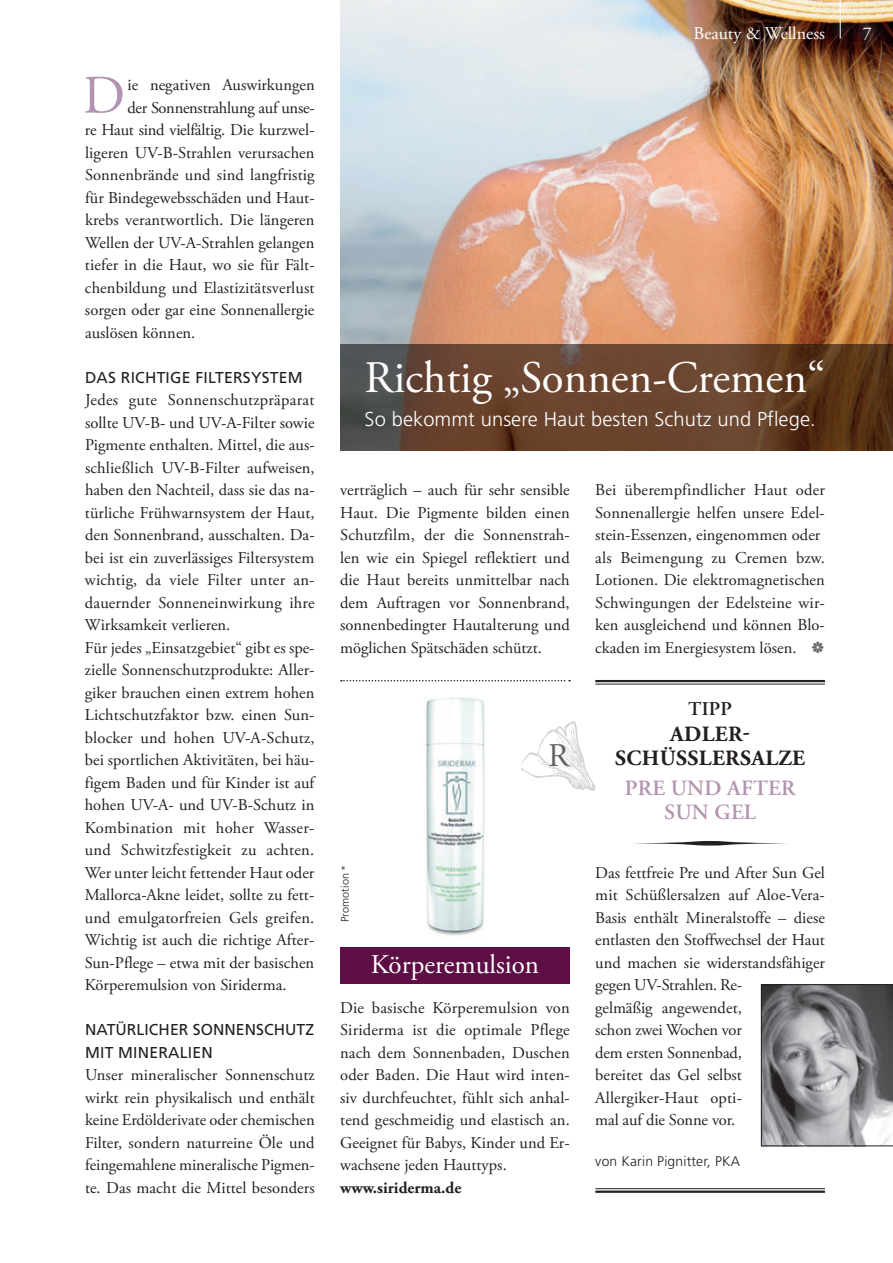
<style>
.page{position:relative;width:893px;height:1263px;background:#fff}
.page>*{position:absolute;margin:0;border:0;box-sizing:border-box;transform-origin:0 0}
.t1{font:54px "Adobe Garamond Pro";color:#b293b0}
.t2{font:45px "Adobe Garamond Pro";color:#fff}
.t3{font:33px "Adobe Garamond Pro";color:#636366}
.t4{font:27px "Adobe Garamond Pro";color:#fff}
.t5{font:700 21.75px/24px "Adobe Garamond Pro";letter-spacing:.175em;color:#231f20;text-align:center}
.t6{font:600 21.75px/24px "Adobe Garamond Pro";letter-spacing:.015em;color:#b293b0;text-align:center}
.t7{font:300 20.1px "Frutiger";letter-spacing:.005em;color:#fff}
.t8{font:600 19.5px "Adobe Garamond Pro";color:#231f20}
.t9{font:18px "Adobe Garamond Pro";color:#fff}
.t10{font:16.5px/22.5px "Adobe Garamond Pro";color:#231f20}
.t11{font:16.5px "Adobe Garamond Pro";letter-spacing:-.02em;color:#231f20}
.t12{font:700 16.5px "Adobe Garamond Pro";color:#231f20}
.t13{font:15.75px "Frutiger";letter-spacing:.015em;color:#231f20}
.t14{font:300 13.8px "Frutiger";letter-spacing:.015em;color:#231f20}
.t15{font:300 10.8px "Frutiger";letter-spacing:.015em;color:#231f20}
</style>
<div class="page">
<img style="left:340px;top:0;width:553px;height:344px">
<div style="left:340px;top:947px;width:230px;height:36px;background:#5d0f45"></div>
<svg style="left:341px;top:680px;width:229px;height:1px"></svg>
<img style="left:424px;top:697px;width:61px;height:239px">
<hr style="left:595px;top:1188px;width:230px;height:1px;background:#231f20">
<hr style="left:595px;top:1190px;width:230px;height:3px;background:#231f20">
<hr style="left:595px;top:680px;width:230px;height:2px;background:#231f20">
<hr style="left:595px;top:684px;width:230px;height:1px;background:#231f20">
<svg style="left:634px;top:841px;width:152px;height:5px"></svg>
<svg style="left:761px;top:984px;width:132px;height:162px;background:#898a8c"></svg>
<svg style="left:340px;top:344px;width:553px;height:107px;background:#61412d"></svg>
<svg style="left:827px;top:0;width:64px;height:56px"></svg>
<svg style="left:830px;top:0;width:60px;height:53px;background:#7f634d"></svg>
<hr style="left:840px;top:0;width:1px;height:39px;background:#fff">
<svg style="left:521px;top:721px;width:74px;height:70px"></svg>
<h1 class="t1" style="left:83px;top:63px;width:44px">D</h1>
<p class="t10" style="left:128px;top:74px;width:189px">ie negativen Auswirkungen</p>
<p class="t11" style="left:128px;top:97px;width:189px">der Sonnenstrahlung auf unse-</p>
<p class="t10" style="left:85px;top:119px;width:231px">re Haut sind vielfältig. Die kurzwel-</p>
<p class="t10" style="left:85px;top:142px;width:231px">ligeren UV-B-Strahlen verursachen</p>
<p class="t10" style="left:85px;top:164px;width:231px">Sonnenbrände und sind langfristig</p>
<p class="t10" style="left:85px;top:187px;width:231px">für Bindegewebsschäden und Haut-</p>
<p class="t10" style="left:85px;top:209px;width:231px">krebs verantwortlich. Die längeren</p>
<p class="t10" style="left:85px;top:232px;width:231px">Wellen der UV-A-Strahlen gelangen</p>
<p class="t10" style="left:85px;top:254px;width:231px">tiefer in die Haut, wo sie für Fält-</p>
<p class="t10" style="left:85px;top:277px;width:231px">chenbildung und Elastizitätsverlust</p>
<p class="t10" style="left:85px;top:299px;width:231px">sorgen oder gar eine Sonnenallergie</p>
<p class="t10" style="left:85px;top:322px;width:112px">auslösen können.</p>
<p class="t13" style="left:85px;top:368px;width:219px">DAS RICHTIGE FILTERSYSTEM</p>
<p class="t10" style="left:85px;top:389px;width:231px">Jedes gute Sonnenschutzpräparat sollte UV-B- und UV-A-Filter sowie Pigmente enthalten. Mittel, die aus&shy;schließlich UV-B-Filter aufweisen, haben den Nachteil, dass sie das na&shy;türliche Frühwarnsystem der Haut, den Sonnenbrand, ausschalten. Da&shy;bei ist ein zuverlässiges Filtersystem wichtig, da viele Filter unter an&shy;dauernder Sonneneinwirkung ihre Wirksamkeit verlieren.<br>Für jedes „Einsatzgebiet“ gibt es spe&shy;zielle Sonnenschutzprodukte: Aller&shy;giker brauchen einen extrem hohen Lichtschutzfaktor bzw. einen Sun&shy;blocker und hohen UV-A-Schutz, bei sportlichen Aktivitäten, bei häu&shy;figem Baden und für Kinder ist auf hohen UV-A- und UV-B-Schutz in Kombination mit hoher Wasser&shy;und Schwitzfestigkeit zu achten.<br>Wer unter leicht fettender Haut oder Mallorca-Akne leidet, sollte zu fett&shy;und emulgatorfreien Gels greifen.<br>Wichtig ist auch die richtige After-Sun-Pflege – etwa mit der basischen Körperemulsion von Siriderma.</p>
<p class="t13" style="left:85px;top:1020px;width:52px">NATÜRLICHER</p>
<p class="t13" style="left:193px;top:1020px;width:20px">SONNENSCHUTZ</p>
<p class="t13" style="left:85px;top:1043px;width:10px">MIT</p>
<p class="t13" style="left:118px;top:1043px;width:25px">MINERALIEN</p>
<p class="t10" style="left:85px;top:1064px;width:231px;text-align:justify">Unser mineralischer Sonnenschutz wirkt rein physikalisch und enthält keine Erdölderivate oder chemischen Filter, sondern naturreine Öle und feingemahlene mineralische Pigmen&shy;te. Das macht die Mittel besonders</p>
<p class="t9" style="left:694px;top:22px;width:133px">Beauty &amp; Wellness</p>
<h2 class="t2" style="left:365px;top:351px;width:462px">Richtig „Sonnen-Cremen“</h2>
<p class="t7" style="left:365px;top:408px;width:453px">So bekommt unsere H aut besten Schutz und Pflege.</p>
<p class="t10" style="left:340px;top:479px;width:231px;text-align:justify">verträglich – auch für sehr sensible Haut. Die Pigmente bilden einen Schutzfilm, der die Sonnenstrah&shy;len wie ein Spiegel reflektiert und die Haut bereits unmittelbar nach dem Auftragen vor Sonnenbrand, sonnenbedingter Hautalterung und möglichen Spätschäden schützt.</p>
<h3 class="t3" style="left:548px;top:735px;width:23px">R</h3>
<p class="t10" style="left:595px;top:479px;width:231px">Bei überempfindlicher Haut oder Sonnenallergie helfen unsere Edel&shy;stein-Essenzen, eingenommen oder als Beimengung zu Cremen bzw.<br>Lotionen. Die elektromagnetischen Schwingungen der Edelsteine wir&shy;ken ausgleichend und können Blo&shy;ckaden im Energiesystem lösen.</p>
<p class="t8" style="left:688px;top:697px;width:45px">TIPP</p>
<h3 class="t5" style="left:615px;top:722px;width:188px">AD LER-<br>SCHÜSS LERSALZE</h3>
<h3 class="t6" style="left:625px;top:777px;width:172px">PRE UND AFTER<br>SUN GEL</h3>
<p class="t15" style="left:339px;top:922px;width:58px;rotate:-90deg">Promotion *</p>
<p class="t10" style="left:595px;top:862px;width:231px">Das fettfreie Pre und After Sun Gel mit Schüßlersalzen auf Aloe-Vera-<br>Basis enthält Mineralstoffe – diese entlasten den Stoffwechsel der Haut und machen sie widerstandsfähiger gegen UV-Strahlen. Re-<br>gelmäßig angewendet,<br>schon zwei Wochen vor<br>dem ersten Sonnenbad,<br>bereitet das Gel selbst<br>Allergiker-Haut opti-<br>mal auf die Sonne vor.</p>
<p class="t14" style="left:595px;top:1153px;width:146px">von Karin Pignitter, PKA</p>
<h3 class="t4" style="left:371px;top:948px;width:170px">Körperemulsion</h3>
<p class="t10" style="left:340px;top:997px;width:231px;text-align:justify">Die basische Körperemulsion von Siriderma ist die optimale Pflege nach dem Sonnenbaden, Duschen oder Baden. Die Haut wird inten&shy;siv durchfeuchtet, fühlt sich anhal&shy;tend geschmeidig und elastisch an.<br>Geeignet für Babys, Kinder und Er&shy;wachsene jeden Hauttyps.</p>
<p class="t12" style="left:340px;top:1178px;width:123px">WWW.SIRIDERMA.DE</p>
<p class="t9" style="left:863px;top:22px;width:10px">7</p>
</div>
